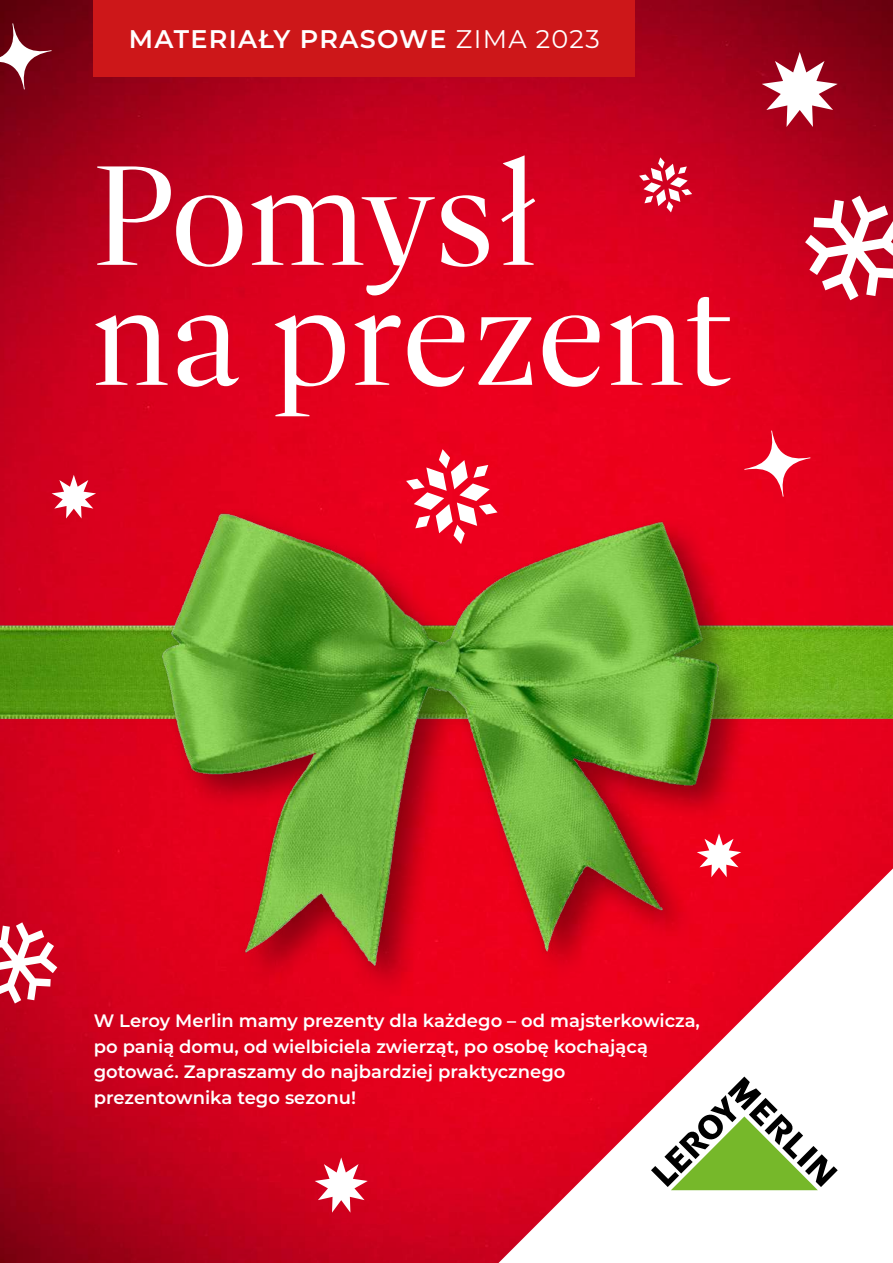
<style>
.page{position:relative;width:893px;height:1263px;background:#fff}
.page>*{position:absolute;margin:0;border:0;box-sizing:border-box;transform-origin:0 0}
.t1{font:144.15px/120px "Dashiell Fine";color:#fff}
.t2{font:600 25.5px "Montserrat";letter-spacing:.05em;color:#fff}
.t3{font:600 18px/25.5px "Montserrat";color:#fff}
.s1{font-weight:400}
</style>
<div class="page">
<img style="left:0;top:0;width:893px;height:1263px">
<div style="left:94px;top:0;width:541px;height:77px;background:#cd1719"></div>
<svg style="left:498px;top:929px;width:395px;height:334px"></svg>
<svg style="left:651px;top:1076px;width:187px;height:114px"></svg>
<img style="left:0;top:461px;width:893px;height:468px">
<div style="left:155px;top:506px;width:601px;height:494px;background:#000;opacity:.4"></div>
<img style="left:91px;top:461px;width:698px;height:529px">
<svg style="left:744px;top:431px;width:66px;height:66px;fill:#e9001e"></svg>
<svg style="left:0;top:23px;width:52px;height:66px"></svg>
<svg style="left:0;top:922px;width:57px;height:81px"></svg>
<svg style="left:805px;top:196px;width:88px;height:104px"></svg>
<svg style="left:639px;top:157px;width:53px;height:55px"></svg>
<svg style="left:406px;top:449px;width:91px;height:95px"></svg>
<svg style="left:52px;top:475px;width:44px;height:43px"></svg>
<svg style="left:762px;top:52px;width:76px;height:75px"></svg>
<svg style="left:315px;top:1157px;width:53px;height:56px"></svg>
<svg style="left:697px;top:833px;width:44px;height:44px"></svg>
<h2 class="t2" style="left:129px;top:21px;width:472px">MATERIAŁY PRASOWE <span class="s1">ZIMA 2023</span></h2>
<h1 class="t1" style="left:91px;top:159px;width:643px">Pomysł<br>na prezent</h1>
<p class="t3" style="left:94px;top:1007px;width:608px">W Leroy Merlin mamy prezenty dla każdego – od majsterkowicza, po panią domu, od wielbiciela zwierząt, po osobę kochającą gotować. Zapraszamy do najbardziej praktycznego prezentownika tego sezonu!</p>
</div>
